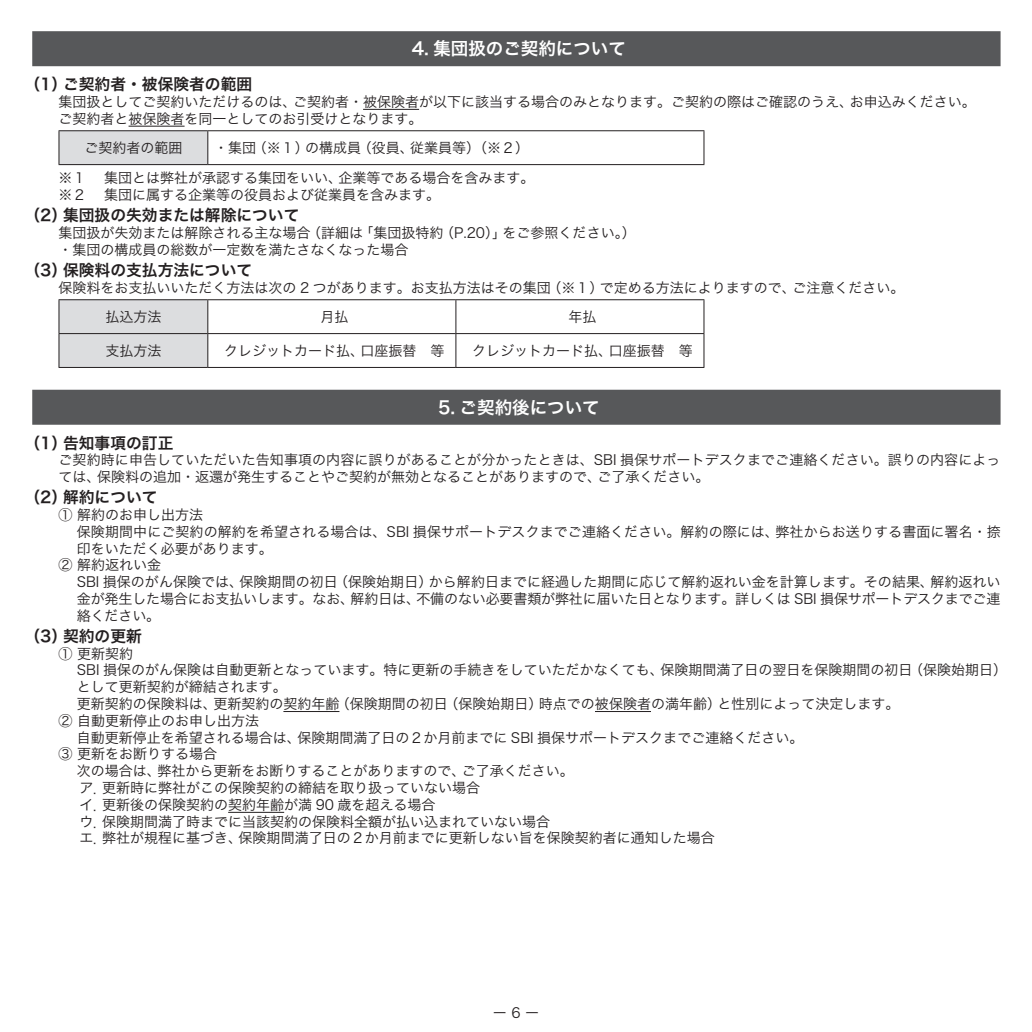
<style>
.page{position:relative;width:1032px;height:1032px;background:#fff}
.page>*{position:absolute;margin:0;border:0;box-sizing:border-box;transform-origin:0 0}
.t1{font:17.5px "Hira Kaku Std N W6";color:#fff}
.t2{font:15.75px "Hira Kaku Std N W6";color:#231f20}
.t3{font:14px/16.8px "Hira Kaku Std N W3";color:#231f20}
</style>
<div class="page">
<div style="left:32px;top:31px;width:968px;height:35px;background:#57585a"></div>
<hr style="left:363px;top:109px;width:56px;height:1px;background:#231f20">
<hr style="left:129px;top:126px;width:56px;height:1px;background:#231f20">
<div style="left:32px;top:390px;width:968px;height:35px;background:#57585a"></div>
<hr style="left:283px;top:711px;width:56px;height:1px;background:#231f20">
<hr style="left:595px;top:711px;width:56px;height:1px;background:#231f20">
<hr style="left:228px;top:812px;width:56px;height:1px;background:#231f20">
<div style="left:59px;top:131px;width:149px;height:34px;background:#dcdddf"></div>
<hr style="left:208px;top:130px;width:496px;height:1px;background:#231f20">
<hr style="left:59px;top:130px;width:149px;height:1px;background:#231f20">
<hr style="left:59px;top:164px;width:149px;height:1px;background:#231f20">
<hr style="left:208px;top:164px;width:496px;height:1px;background:#231f20">
<hr style="left:59px;top:131px;width:1px;height:33px;background:#231f20">
<hr style="left:703px;top:131px;width:1px;height:33px;background:#231f20">
<hr style="left:207px;top:131px;width:1px;height:33px;background:#231f20">
<div style="left:60px;top:300px;width:147px;height:67px;background:#dcdddf"></div>
<hr style="left:208px;top:299px;width:248px;height:1px;background:#231f20">
<hr style="left:456px;top:299px;width:248px;height:1px;background:#231f20">
<hr style="left:59px;top:299px;width:149px;height:1px;background:#231f20">
<hr style="left:59px;top:333px;width:149px;height:1px;background:#231f20">
<hr style="left:208px;top:333px;width:248px;height:1px;background:#231f20">
<hr style="left:456px;top:333px;width:248px;height:1px;background:#231f20">
<hr style="left:59px;top:367px;width:149px;height:1px;background:#231f20">
<hr style="left:208px;top:367px;width:248px;height:1px;background:#231f20">
<hr style="left:456px;top:367px;width:248px;height:1px;background:#231f20">
<hr style="left:59px;top:300px;width:1px;height:33px;background:#231f20">
<hr style="left:455px;top:300px;width:1px;height:33px;background:#231f20">
<hr style="left:703px;top:300px;width:1px;height:33px;background:#231f20">
<hr style="left:59px;top:334px;width:1px;height:33px;background:#231f20">
<hr style="left:455px;top:334px;width:1px;height:33px;background:#231f20">
<hr style="left:703px;top:334px;width:1px;height:33px;background:#231f20">
<hr style="left:207px;top:300px;width:1px;height:33px;background:#231f20">
<hr style="left:207px;top:334px;width:1px;height:33px;background:#231f20">
<p class="t1" style="left:412px;top:35px;width:216px">4. 集団扱のご契約について</p>
<p class="t2" style="left:24px;top:72px;width:229px">（1）ご契約者・被保険者の範囲</p>
<p class="t3" style="left:59px;top:93px;width:918px">集団扱としてご契約いただけるのは、ご契約者・被保険者が以下に該当する場合のみとなります。ご契約の際はご確認のうえ、お申込みください。ご契約者と被保険者を同一としてのお引受けとなります。</p>
<p class="t3" style="left:84px;top:139px;width:99px">ご契約者の範囲</p>
<p class="t3" style="left:214px;top:139px;width:316px">・集団（※１）の構成員（役員、従業員等）（※２）</p>
<p class="t3" style="left:59px;top:170px;width:29px">※１</p>
<p class="t3" style="left:104px;top:170px;width:432px">集団とは弊社が承認する集団をいい、企業等である場合を含みます。</p>
<p class="t3" style="left:59px;top:186px;width:29px">※２</p>
<p class="t3" style="left:104px;top:186px;width:337px">集団に属する企業等の役員および従業員を含みます。</p>
<p class="t2" style="left:24px;top:203px;width:277px">（2）集団扱の失効または解除について</p>
<p class="t3" style="left:59px;top:224px;width:579px">集団扱が失効または解除される主な場合（詳細は「集団扱特約（P.20）」をご参照ください。）・集団の構成員の総数が一定数を満たさなくなった場合　　</p>
<p class="t2" style="left:24px;top:258px;width:229px">（3）保険料の支払方法について</p>
<p class="t3" style="left:105px;top:272px;width:800px;line-height:29.4px;text-indent:-47px">保険料をお支払いいただく方法は次の 2 つがあります。お支払方法はその集団（※１）で定める方法によりますので、ご注意ください。払込方法</p>
<p class="t3" style="left:320px;top:308px;width:29px">月払</p>
<p class="t3" style="left:568px;top:308px;width:29px">年払</p>
<p class="t3" style="left:105px;top:342px;width:57px">支払方法</p>
<p class="t3" style="left:224px;top:342px;width:222px">クレジットカード払、口座振替　等</p>
<p class="t3" style="left:472px;top:342px;width:222px">クレジットカード払、口座振替　等</p>
<p class="t1" style="left:438px;top:393px;width:163px">5. ご契約後について</p>
<p class="t2" style="left:24px;top:430px;width:151px">（1）告知事項の訂正</p>
<p class="t3" style="left:59px;top:451px;width:943px">ご契約時に申告していただいた告知事項の内容に誤りがあることが分かったときは、SBI 損保サポートデスクまでご連絡ください。誤りの内容によっては、保険料の追加・返還が発生することやご契約が無効となることがありますので、ご了承ください。</p>
<p class="t2" style="left:24px;top:485px;width:135px">（2）解約について</p>
<p class="t3" style="left:59px;top:506px;width:146px">① 解約のお申し出方法</p>
<p class="t3" style="left:77px;top:523px;width:925px">保険期間中にご契約の解約を希望される場合は、SBI 損保サポートデスクまでご連絡ください。解約の際には、弊社からお送りする書面に署名・捺</p>
<p class="t3" style="left:77px;top:540px;width:197px">印をいただく必要があります。</p>
<p class="t3" style="left:59px;top:556px;width:104px">② 解約返れい金</p>
<p class="t3" style="left:77px;top:573px;width:925px">SBI 損保のがん保険では、保険期間の初日（保険始期日）から解約日までに経過した期間に応じて解約返れい金を計算します。その結果、解約返れい</p>
<p class="t3" style="left:77px;top:590px;width:925px">金が発生した場合にお支払いします。なお、解約日は、不備のない必要書類が弊社に届いた日となります。詳しくは SBI 損保サポートデスクまでご連</p>
<p class="t3" style="left:77px;top:607px;width:85px">絡ください。</p>
<p class="t2" style="left:24px;top:624px;width:119px">（3）契約の更新</p>
<p class="t3" style="left:59px;top:645px;width:76px">① 更新契約</p>
<p class="t3" style="left:77px;top:661px;width:932px">SBI 損保のがん保険は自動更新となっています。特に更新の手続きをしていただかなくても、保険期間満了日の翌日を保険期間の初日（保険始期日）</p>
<p class="t3" style="left:77px;top:678px;width:211px">として更新契約が締結されます。</p>
<p class="t3" style="left:77px;top:695px;width:824px">更新契約の保険料は、更新契約の契約年齢（保険期間の初日（保険始期日）時点での被保険者の満年齢）と性別によって決定します。</p>
<p class="t3" style="left:59px;top:712px;width:202px">② 自動更新停止のお申し出方法</p>
<p class="t3" style="left:77px;top:729px;width:728px">自動更新停止を希望される場合は、保険期間満了日の２か月前までに SBI 損保サポートデスクまでご連絡ください。</p>
<p class="t3" style="left:59px;top:745px;width:160px">③ 更新をお断りする場合</p>
<p class="t3" style="left:77px;top:762px;width:498px">次の場合は、弊社から更新をお断りすることがありますので、ご了承ください。</p>
<p class="t3" style="left:79px;top:779px;width:402px">ア．更新時に弊社がこの保険契約の締結を取り扱っていない場合</p>
<p class="t3" style="left:79px;top:796px;width:358px">イ．更新後の保険契約の契約年齢が満 90 歳を超える場合</p>
<p class="t3" style="left:79px;top:813px;width:472px">ウ．保険期間満了時までに当該契約の保険料全額が払い込まれていない場合</p>
<p class="t3" style="left:79px;top:829px;width:637px">エ．弊社が規程に基づき、保険期間満了日の２か月前までに更新しない旨を保険契約者に通知した場合</p>
<p class="t3" style="left:493px;top:1004px;width:48px">ー 6 ー</p>
</div>
